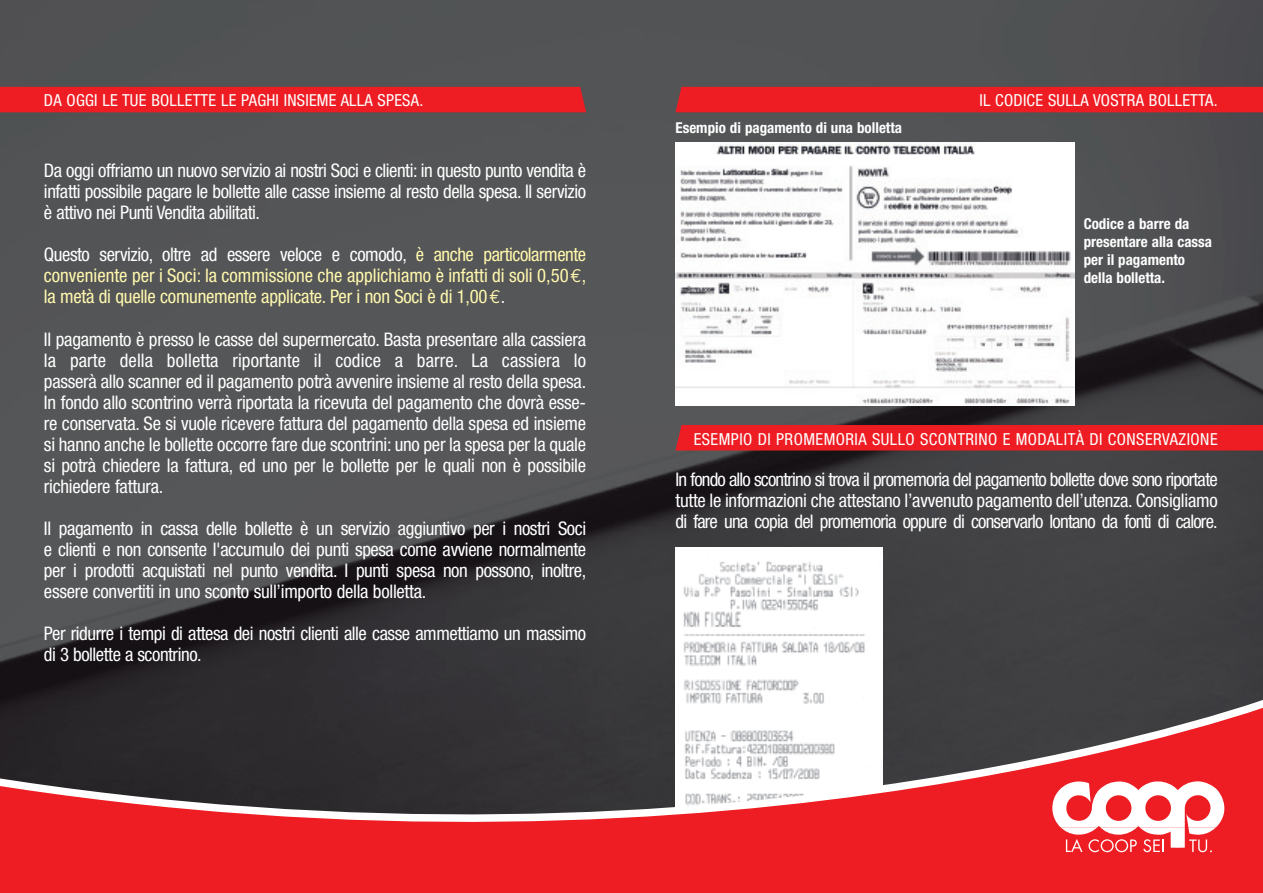
<style>
.page{position:relative;width:1263px;height:893px;background:#fff}
.page>*{position:absolute;margin:0;border:0;box-sizing:border-box;transform-origin:0 0}
.t1{font:condensed 18.75px/21px "Helvetica Neue";letter-spacing:-.025em;color:#fff;text-align:justify}
.t2{font:condensed 18.75px/21px "Helvetica Neue";letter-spacing:-.015em;color:#fff8ae;text-align:justify}
.t3{font:condensed 16.65px "Helvetica Neue";letter-spacing:.015em;color:#fff}
.t4{font:700 condensed 15px/18px "Helvetica Neue";color:#fff}
.s1{color:#fff}
.s2{font-family:"Euro Mono";font-stretch:normal}
</style>
<div class="page">
<img style="left:0;top:0;width:1263px;height:693px">
<img style="left:675px;top:548px;width:207px;height:145px">
<div style="left:675px;top:425px;width:588px;height:25px;background:#ee1d23"></div>
<div style="left:0;top:87px;width:586px;height:25px;background:#ee1d23"></div>
<div style="left:675px;top:87px;width:588px;height:25px;background:#ee1d23"></div>
<svg style="left:0;top:693px;width:1263px;height:200px;background:#a34044"></svg>
<svg style="left:1052px;top:781px;width:172px;height:71px"></svg>
<img style="left:675px;top:142px;width:399px;height:263px">
<p class="t3" style="left:44px;top:95px;width:381px">DA OGGI LE TUE BOLLETTE LE PAGHI INSIEME ALLA SPESA.</p>
<p class="t3" style="left:979px;top:95px;width:240px">IL CODICE SULLA VOSTRA BOLLETTA.</p>
<p class="t1" style="left:44px;top:162px;width:544px">Da oggi offriamo un nuovo servizio ai nostri Soci e clienti: in questo punto vendita è infatti possibile pagare le bollette alle casse insieme al resto della spesa. Il servizio è attivo nei Punti Vendita abilitati.</p>
<p class="t2" style="left:44px;top:246px;width:544px"><span class="s1">Questo servizio, oltre ad essere veloce e comodo,</span> è anche particolarmente conveniente per i Soci: la commissione che applichiamo è infatti di soli 0,50<span class="s2">€</span>, la metà di quelle comunemente applicate. Per i non Soci è di 1,00<span class="s2">€</span><span class="s1">.</span></p>
<p class="t1" style="left:44px;top:330px;width:544px">Il pagamento è presso le casse del supermercato. Basta presentare alla cassiera la parte della bolletta riportante il codice a barre. La cassiera lo passerà allo scanner ed il pagamento potrà avvenire insieme al resto della spesa.<br>In fondo allo scontrino verrà riportata la ricevuta del pagamento che dovrà esse&shy;re conservata. Se si vuole ricevere fattura del pagamento della spesa ed insieme si hanno anche le bollette occorre fare due scontrini: uno per la spesa per la quale si potrà chiedere la fattura, ed uno per le bollette per le quali non è possibile richiedere fattura.</p>
<p class="t1" style="left:44px;top:519px;width:544px">Il pagamento in cassa delle bollette è un servizio aggiuntivo per i nostri Soci e clienti e non consente l'accumulo dei punti spesa come avviene normalmente per i prodotti acquistati nel punto vendita. I punti spesa non possono, inoltre, essere convertiti in uno sconto sull’importo della bolletta.</p>
<p class="t1" style="left:44px;top:625px;width:544px">Per ridurre i tempi di attesa dei nostri clienti alle casse ammettiamo un massimo di 3 bollette a scontrino.</p>
<p class="t4" style="left:675px;top:120px;width:228px">Esempio di pagamento di una bolletta</p>
<p class="t4" style="left:1084px;top:216px;width:130px">Codice a barre da presentare alla cassa per il pagamento della bolletta.</p>
<p class="t3" style="left:694px;top:433px;width:525px">ESEMPIO DI PROMEMORIA SULLO SCONTRINO E MODALITÀ DI CONSERVAZIONE</p>
<p class="t1" style="left:675px;top:470px;width:544px">In fondo allo scontrino si trova il promemoria del pagamento bollette dove sono riportate tutte le informazioni che attestano l’avvenuto pagamento dell’utenza. Consigliamo di fare una copia del promemoria oppure di conservarlo lontano da fonti di calore.</p>
</div>
